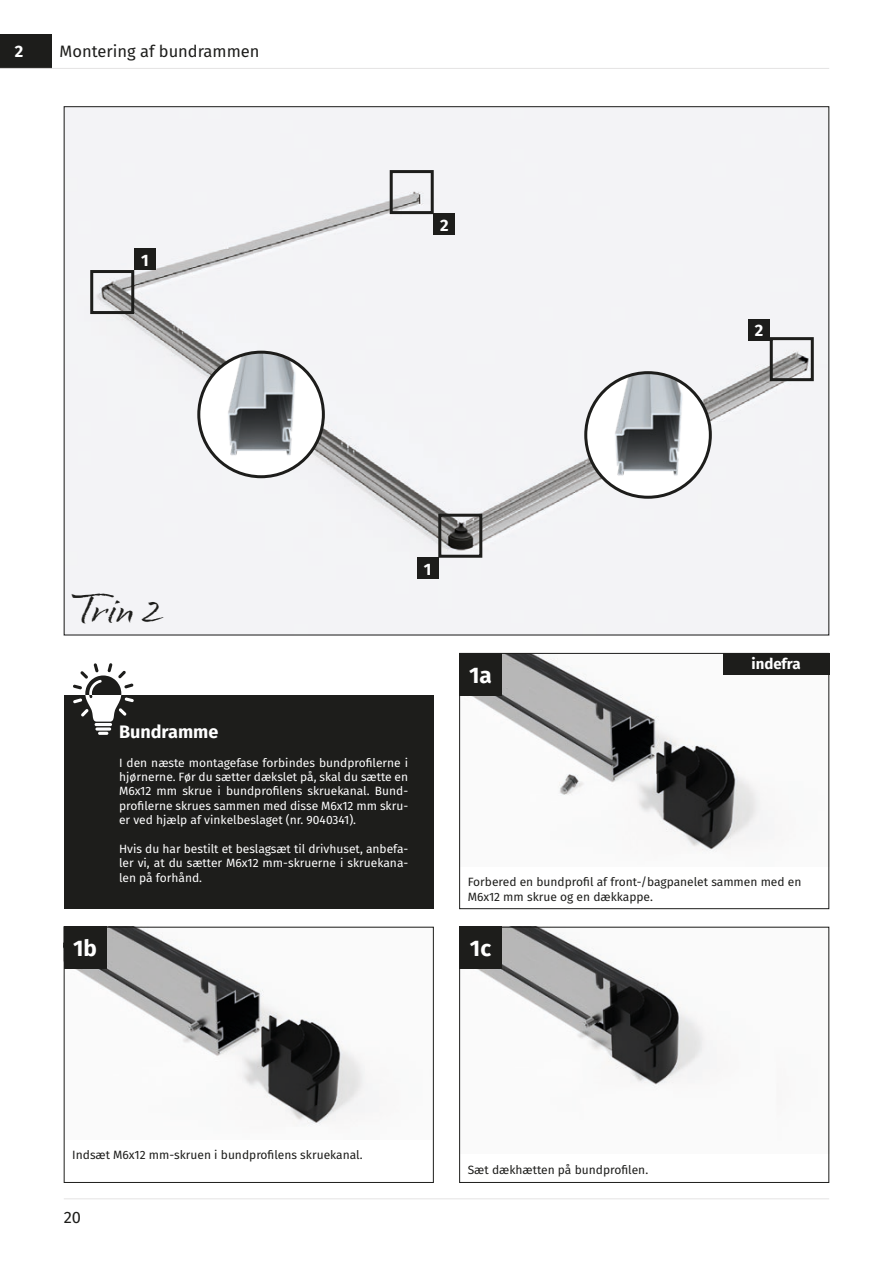
<style>
.page{position:relative;width:893px;height:1263px;background:#fff}
.page>*{position:absolute;margin:0;border:0;box-sizing:border-box;transform-origin:0 0}
.t1{font:expanded 45px "Cherry Blossoms";color:#1d1d1b}
.t2{font:700 22.5px "Fira Sans";color:#fff}
.t3{font:700 18px "Fira Sans";color:#fff}
.t4{font:16.5px "Fira Sans";color:#1d1d1b}
.t5{font:700 16.5px "Fira Sans";color:#fff}
.t6{font:700 15px "Fira Sans";color:#fff}
.t7{font:12px/14.4px "Fira Sans";color:#fff;text-align:justify}
.t8{font:12px/14.4px "Fira Sans";color:#1d1d1b}
</style>
<div class="page">
<hr style="left:64px;top:1198px;width:765px;height:1px;background:#e4e3e3">
<div style="left:66px;top:108px;width:761px;height:525px;background:#f3f3f6"></div>
<div style="left:90px;top:270px;width:44px;height:44px;border:3px solid #1d1d1b"></div>
<div style="left:134px;top:249px;width:22px;height:21px;background:#1d1d1b"></div>
<div style="left:438px;top:514px;width:44px;height:44px;border:3px solid #1d1d1b"></div>
<div style="left:770px;top:337px;width:44px;height:44px;border:3px solid #1d1d1b"></div>
<img style="left:586px;top:373px;width:124px;height:124px;border-radius:62px">
<div style="left:584px;top:371px;width:128px;height:128px;border:3px solid #1d1d1b;border-radius:50%"></div>
<img style="left:199px;top:352px;width:124px;height:125px;border-radius:62px">
<div style="left:197px;top:351px;width:128px;height:127px;border:3px solid #1d1d1b;border-radius:50%"></div>
<img style="left:66px;top:929px;width:302px;height:197px">
<img style="left:461px;top:929px;width:249px;height:158px">
<img style="left:461px;top:655px;width:366px;height:197px">
<div style="left:417px;top:558px;width:21px;height:21px;background:#1d1d1b"></div>
<div style="left:748px;top:319px;width:22px;height:21px;background:#1d1d1b"></div>
<div style="left:390px;top:170px;width:44px;height:44px;border:3px solid #1d1d1b"></div>
<div style="left:434px;top:214px;width:21px;height:21px;background:#1d1d1b"></div>
<div style="left:459px;top:653px;width:43px;height:42px;background:#1d1d1b"></div>
<div style="left:64px;top:926px;width:42px;height:42px;background:#1d1d1b"></div>
<div style="left:459px;top:926px;width:43px;height:42px;background:#1d1d1b"></div>
<div style="left:459px;top:653px;width:370px;height:256px;border:1px solid #1d1d1b"></div>
<div style="left:64px;top:927px;width:370px;height:256px;border:1px solid #1d1d1b"></div>
<div style="left:459px;top:927px;width:370px;height:256px;border:1px solid #1d1d1b"></div>
<div style="left:0;top:34px;width:51px;height:34px;background:#1d1d1b"></div>
<div style="left:723px;top:653px;width:106px;height:21px;background:#1d1d1b"></div>
<hr style="left:0;top:68px;width:829px;height:1px;background:#e4e3e3">
<div style="left:64px;top:695px;width:370px;height:214px;background:#1d1d1b"></div>
<hr style="left:95px;top:723px;width:17px;height:3px;background:#fff;border-radius:2px">
<svg style="left:95px;top:727px;width:16px;height:4px"></svg>
<svg style="left:98px;top:732px;width:10px;height:3px"></svg>
<svg style="left:73px;top:663px;width:61px;height:59px"></svg>
<h3 class="t5" style="left:15px;top:37px;width:10px">2</h3>
<h3 class="t4" style="left:60px;top:38px;width:202px">Montering af bundrammen</h3>
<h3 class="t5" style="left:141px;top:246px;width:9px">1</h3>
<h3 class="t5" style="left:440px;top:211px;width:10px">2</h3>
<h3 class="t5" style="left:755px;top:316px;width:10px">2</h3>
<h1 class="t1" style="left:77px;top:579px;width:88px">Trin 2</h1>
<h3 class="t5" style="left:424px;top:555px;width:9px">1</h3>
<h3 class="t3" style="left:119px;top:716px;width:101px">Bundramme</h3>
<p class="t7" style="left:119px;top:755px;width:291px">I den næste montagefase forbindes bundprofilerne i hjørnerne. Før du sætter dækslet på, skal du sætte en M6x12 mm skrue i bundprofilens skruekanal. Bund&shy;profilerne skrues sammen med disse M6x12 mm skru&shy;er ved hjælp af vinkelbeslaget (nr. 9040341).</p>
<p class="t7" style="left:119px;top:841px;width:291px">Hvis du har bestilt et beslagsæt til drivhuset, anbefa&shy;ler vi, at du sætter M6x12 mm-skruerne i skruekana&shy;len på forhånd.</p>
<h2 class="t2" style="left:469px;top:656px;width:24px">1a</h2>
<p class="t6" style="left:751px;top:651px;width:51px">indefra</p>
<p class="t8" style="left:468px;top:874px;width:335px">Forbered en bundprofil af front-/bagpanelet sammen med en<br>M6x12 mm skrue og en dækkappe.</p>
<h2 class="t2" style="left:73px;top:929px;width:25px">1b</h2>
<h2 class="t2" style="left:470px;top:929px;width:23px">1c</h2>
<p class="t8" style="left:72px;top:1147px;width:291px">Indsæt M6x12 mm-skruen i bundprofilens skruekanal.</p>
<h3 class="t4" style="left:64px;top:1205px;width:19px">20</h3>
<p class="t8" style="left:468px;top:1162px;width:181px">Sæt dækhætten på bundprofilen.</p>
</div>
